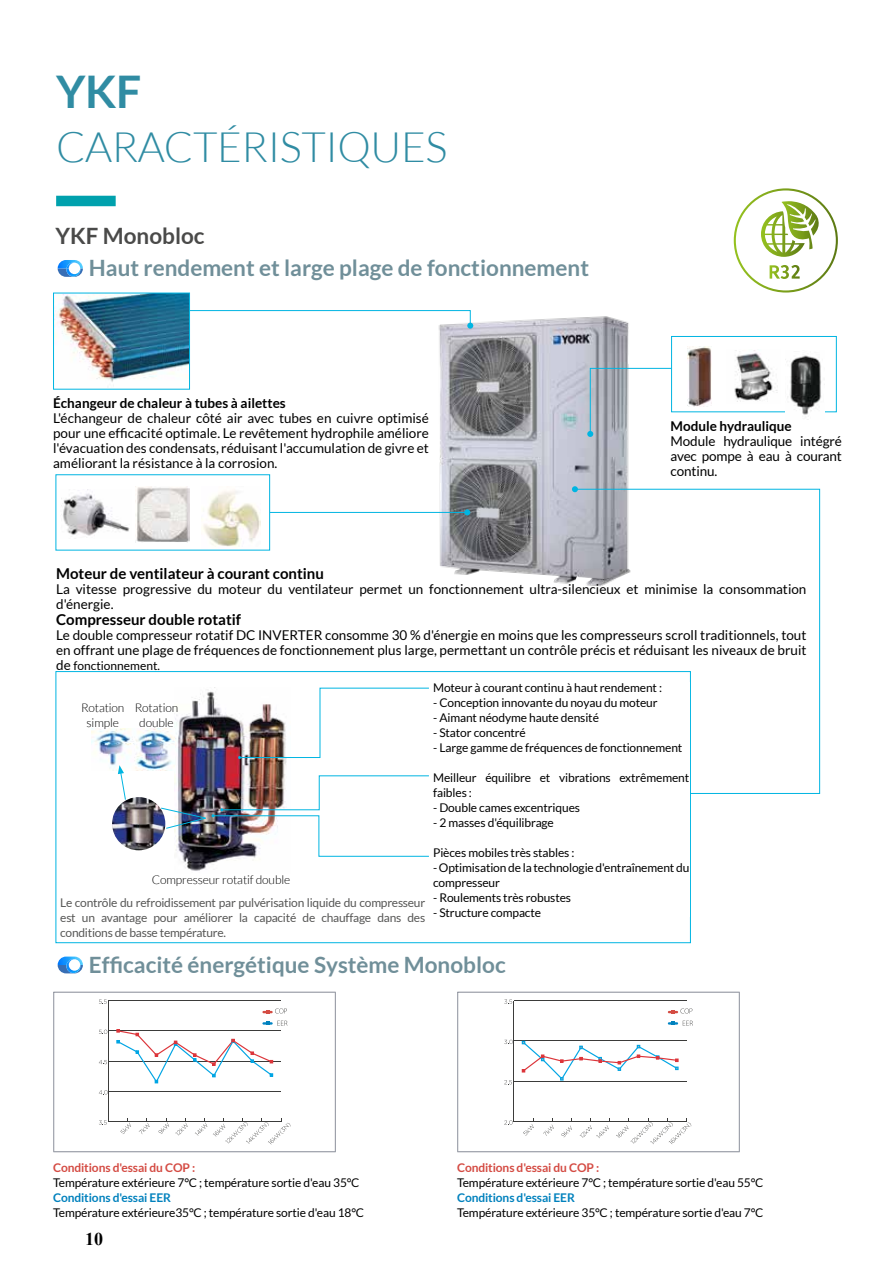
<style>
.page{position:relative;width:893px;height:1263px;background:#fff}
.page>*{position:absolute;margin:0;border:0;box-sizing:border-box;transform-origin:0 0}
.t1{font:700 45px "Lato";color:#308ca3}
.t2{font:300 42px "Lato";letter-spacing:-.01em;color:#308ca3}
.t3{font:700 22.5px "Lato";color:#708f99}
.t4{font:700 22.5px "Lato";color:#4a4a49}
.t5{font:700 18px "Times New Roman";color:#000}
.t6{font:700 15px "Lato";color:#000}
.t7{font:13.5px/15px "Lato";color:#000;text-align:justify}
.t8{font:700 13.5px "Lato";color:#000}
.t9{font:12px/15px "Lato";letter-spacing:-.01em;color:#000}
.t10{font:12px/15px "Lato";letter-spacing:-.02em;color:#575756;text-align:justify}
.t11{font:300 12px/15px "Lato";letter-spacing:-.01em;color:#000;text-align:center}
.t12{font:700 12px "Lato";letter-spacing:-.01em;color:#d44b43}
.t13{font:700 12px "Lato";letter-spacing:-.01em;color:#0081bd}
.s1{font-size:13.5px}
</style>
<div class="page">
<div style="left:56px;top:196px;width:60px;height:10px;background:#00a1ad"></div>
<img style="left:429px;top:316px;width:209px;height:268px">
<img style="left:174px;top:689px;width:113px;height:182px">
<img style="left:91px;top:728px;width:83px;height:42px">
<img style="left:112px;top:797px;width:53px;height:53px;border-radius:27px">
<svg style="left:53px;top:992px;width:283px;height:160px"></svg>
<svg style="left:457px;top:992px;width:283px;height:160px"></svg>
<img style="left:55px;top:295px;width:133px;height:87px">
<div style="left:53px;top:293px;width:137px;height:97px;border:1px solid #00b5e2"></div>
<div style="left:671px;top:336px;width:166px;height:76px;border:1px solid #00b5e2"></div>
<img style="left:688px;top:346px;width:24px;height:60px">
<img style="left:786px;top:355px;width:39px;height:63px">
<img style="left:734px;top:350px;width:44px;height:52px">
<img style="left:61px;top:489px;width:69px;height:47px">
<img style="left:136px;top:486px;width:54px;height:56px">
<img style="left:201px;top:490px;width:60px;height:57px">
<svg style="left:587px;top:368px;width:85px;height:69px"></svg>
<svg style="left:189px;top:310px;width:284px;height:19px"></svg>
<hr style="left:270px;top:512px;width:197px;height:1px;background:#00b5e2">
<svg style="left:464px;top:509px;width:6px;height:6px"></svg>
<svg style="left:118px;top:765px;width:8px;height:35px"></svg>
<svg style="left:238px;top:687px;width:191px;height:72px"></svg>
<img style="left:160px;top:775px;width:269px;height:82px">
<svg style="left:574px;top:488px;width:246px;height:306px"></svg>
<svg style="left:572px;top:486px;width:6px;height:6px"></svg>
<svg style="left:734px;top:188px;width:104px;height:105px"></svg>
<div style="left:433px;top:682px;width:256px;height:235px;background:#fff"></div>
<svg style="left:58px;top:268px;width:25px;height:9px"></svg>
<img style="left:58px;top:260px;width:25px;height:8px">
<img style="left:66px;top:263px;width:14px;height:13px">
<div style="left:69px;top:263px;width:11px;height:11px;background:#fff;border-radius:50%"></div>
<svg style="left:58px;top:965px;width:25px;height:8px"></svg>
<img style="left:58px;top:956px;width:25px;height:9px">
<img style="left:66px;top:959px;width:14px;height:14px">
<div style="left:69px;top:959px;width:11px;height:12px;background:#fff;border-radius:50%"></div>
<h1 class="t1" style="left:56px;top:66px;width:87px">YKF</h1>
<h2 class="t2" style="left:56px;top:124px;width:393px">CARACTÉRISTIQUES</h2>
<h3 class="t4" style="left:56px;top:223px;width:151px">YKF Monobloc</h3>
<h3 class="t3" style="left:89px;top:255px;width:502px">Haut rendement et large plage de fonctionnement</h3>
<p class="t8" style="left:53px;top:396px;width:234px">Échangeur de chaleur à tubes à ailettes</p>
<p class="t7" style="left:53px;top:411px;width:377px">L'échangeur de chaleur côté air avec tubes en cuivre optimisé pour une efficacité optimale. Le revêtement hydrophile améliore l'évacuation des condensats, réduisant l'accumulation de givre et améliorant la résistance à la corrosion.</p>
<p class="t8" style="left:671px;top:419px;width:123px">Module hydraulique</p>
<p class="t7" style="left:671px;top:434px;width:173px">Module hydraulique intégré avec pompe à eau à courant continu.</p>
<p class="t6" style="left:56px;top:565px;width:269px">Moteur de ventilateur à courant continu</p>
<p class="t7" style="left:56px;top:582px;width:752px">La vitesse progressive du moteur du ventilateur permet un fonctionnement ultra-silencieux et minimise la consommation d'énergie.</p>
<p class="t6" style="left:56px;top:611px;width:186px">Compresseur double rotatif</p>
<p class="t7" style="left:56px;top:628px;width:752px">Le double compresseur rotatif DC INVERTER consomme 30 % d'énergie en moins que les compresseurs scroll traditionnels, tout en offrant une plage de fréquences de fonctionnement plus large, permettant un contrôle précis et réduisant les niveaux de bruit</p>
<p class="t9" style="left:56px;top:658px;width:105px"><span class="s1">de</span> fonctionnement.</p>
<p class="t11" style="left:81px;top:700px;width:45px">Rotation simple</p>
<p class="t9" style="left:433px;top:680px;width:230px">Moteur à courant continu à haut rendement :</p>
<p class="t9" style="left:433px;top:695px;width:226px">- Conception innovante du noyau du moteur</p>
<p class="t9" style="left:433px;top:710px;width:167px">- Aimant néodyme haute densité</p>
<p class="t9" style="left:433px;top:725px;width:94px">- Stator concentré</p>
<p class="t9" style="left:433px;top:740px;width:251px">- Large gamme de fréquences de fonctionnement</p>
<p class="t9" style="left:433px;top:770px;width:258px">Meilleur équilibre et vibrations extrêmement faibles :</p>
<p class="t9" style="left:433px;top:800px;width:148px">- Double cames excentriques</p>
<p class="t9" style="left:433px;top:815px;width:122px">- 2 masses d'équilibrage</p>
<p class="t9" style="left:433px;top:845px;width:143px">Pièces mobiles très stables :</p>
<p class="t9" style="left:433px;top:860px;width:258px">- Optimisation de la technologie d'entraînement du compresseur</p>
<p class="t9" style="left:433px;top:890px;width:139px">- Roulements très robustes</p>
<p class="t9" style="left:433px;top:905px;width:109px">- Structure compacte</p>
<p class="t11" style="left:135px;top:700px;width:45px">Rotation double</p>
<p class="t11" style="left:152px;top:872px;width:140px">Compresseur rotatif double</p>
<p class="t10" style="left:60px;top:895px;width:366px">Le contrôle du refroidissement par pulvérisation liquide du compresseur est un avantage pour améliorer la capacité de chauffage dans des conditions de basse température.</p>
<h3 class="t3" style="left:89px;top:952px;width:418px">Efficacité énergétique Système Monobloc</h3>
<p class="t12" style="left:53px;top:1160px;width:144px">Conditions d'essai du COP :</p>
<p class="t9" style="left:53px;top:1175px;width:308px">Température extérieure 7°C ; température sortie d'eau 35°C</p>
<p class="t13" style="left:53px;top:1190px;width:119px">Conditions d'essai EER</p>
<p class="t9" style="left:53px;top:1205px;width:312px">Température extérieure35°C ; température sortie d'eau 18°C</p>
<h3 class="t5" style="left:85px;top:1226px;width:19px">10</h3>
<p class="t12" style="left:457px;top:1160px;width:144px">Conditions d'essai du COP :</p>
<p class="t9" style="left:457px;top:1175px;width:308px">Température extérieure 7°C ; température sortie d'eau 55°C</p>
<p class="t13" style="left:457px;top:1190px;width:119px">Conditions d'essai EER</p>
<p class="t9" style="left:457px;top:1205px;width:308px">Température extérieure 35°C ; température sortie d'eau 7°C</p>
</div>
